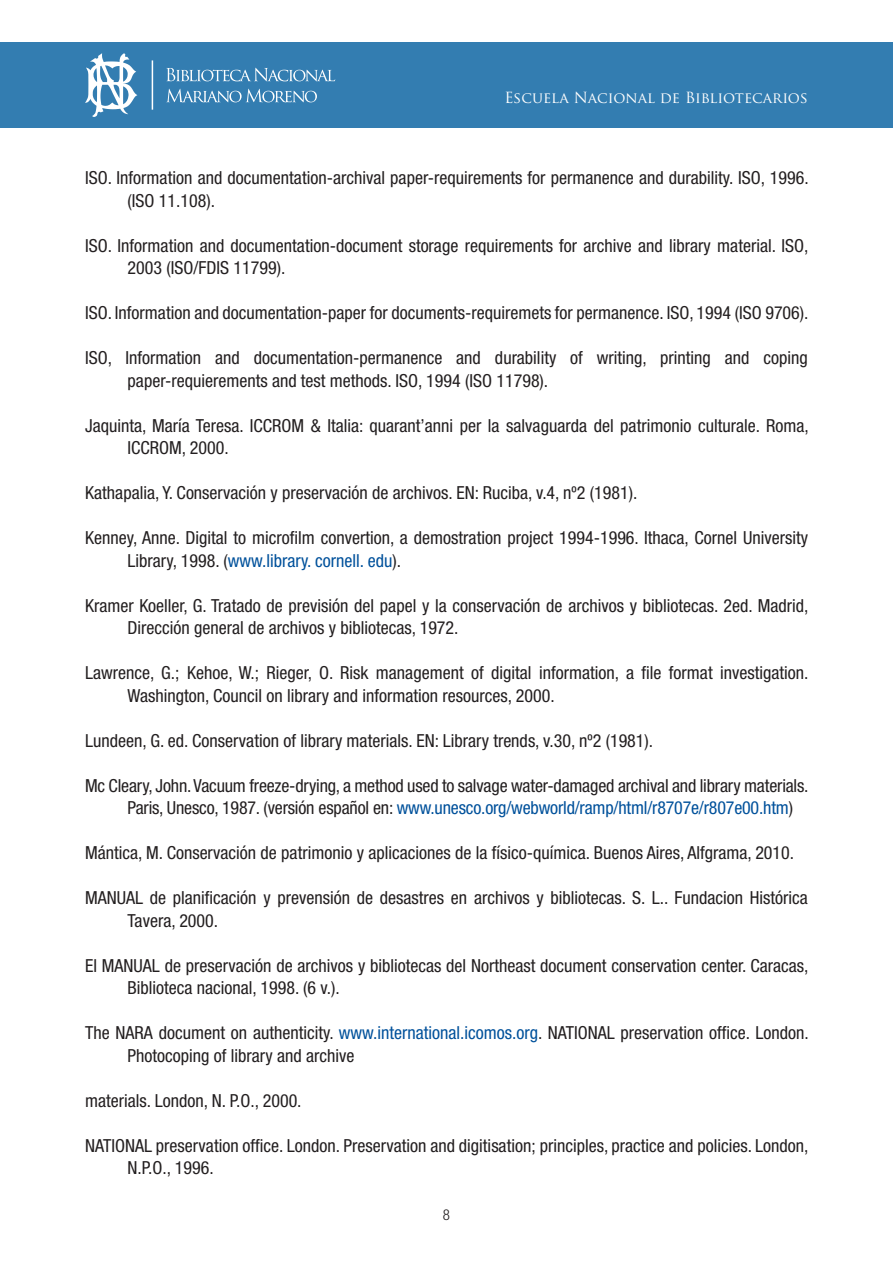
<style>
.page{position:relative;width:893px;height:1263px;background:#fff}
.page>*{position:absolute;margin:0;border:0;box-sizing:border-box;transform-origin:0 0}
.t1{font:condensed 18px/22.5px "Helvetica Neue";color:#231f20}
.t2{font:15px "Trajan Pro";color:#fff}
.t3{font:300 condensed 15px "Helvetica Neue";color:#231f20}
.s1{color:#01519b}
</style>
<div class="page">
<div style="left:0;top:43px;width:893px;height:85px;background:#337db1"></div>
<svg style="left:85px;top:53px;width:52px;height:64px"></svg>
<svg style="left:166px;top:68px;width:169px;height:13px"></svg>
<svg style="left:167px;top:89px;width:150px;height:13px"></svg>
<hr style="left:152px;top:60px;width:1px;height:50px;background:#fff">
<p class="t2" style="left:504px;top:88px;width:305px">Escuela Nacional de Bibliotecarios</p>
<p class="t1" style="left:128px;top:167px;width:683px;text-indent:-43px">ISO. Information and documentation-archival paper-requirements for permanence and durability. ISO, 1996. (ISO 11.108).</p>
<p class="t1" style="left:128px;top:234px;width:682px;text-indent:-43px">ISO. Information and documentation-document storage requirements for archive and library material. ISO,<br>2003 (ISO/FDIS 11799).</p>
<p class="t1" style="left:85px;top:302px;width:725px">ISO. Information and documentation-paper for documents-requiremets for permanence. ISO, 1994 (ISO 9706).</p>
<p class="t1" style="left:128px;top:347px;width:682px;text-indent:-43px">ISO, Information and documentation-permanence and durability of writing, printing and coping paper-requierements and test methods. ISO, 1994 (ISO 11798).</p>
<p class="t1" style="left:128px;top:414px;width:683px;text-indent:-43px">Jaquinta, María Teresa. ICCROM &amp; Italia: quarant’anni per la salvaguarda del patrimonio culturale. Roma,<br>ICCROM, 2000.</p>
<p class="t1" style="left:85px;top:482px;width:554px">Kathapalia, Y. Conservación y preservación de archivos. EN: Ruciba, v.4, nº2 (1981).</p>
<p class="t1" style="left:128px;top:527px;width:682px;text-indent:-43px">Kenney, Anne. Digital to microfilm convertion, a demostration project 1994-1996. Ithaca, Cornel University<br>Library, 1998. (<span class="s1">www.library. cornell. edu</span>).</p>
<p class="t1" style="left:128px;top:594px;width:682px;text-indent:-43px">Kramer Koeller, G. Tratado de previsión del papel y la conservación de archivos y bibliotecas. 2ed. Madrid,<br>Dirección general de archivos y bibliotecas, 1972.</p>
<p class="t1" style="left:128px;top:662px;width:682px;text-indent:-43px">Lawrence, G.; Kehoe, W.; Rieger, O. Risk management of digital information, a file format investigation.<br>Washington, Council on library and information resources, 2000.</p>
<p class="t1" style="left:85px;top:729px;width:570px">Lundeen, G. ed. Conservation of library materials. EN: Library trends, v.30, nº2 (1981).</p>
<p class="t1" style="left:128px;top:774px;width:682px;text-indent:-43px">Mc Cleary, John. Vacuum freeze-drying, a method used to salvage water-damaged archival and library materials.<br>Paris, Unesco, 1987. (versión español en: <span class="s1">www.unesco.org/webworld/ramp/html/r8707e/r807e00.htm</span>)</p>
<p class="t1" style="left:85px;top:842px;width:711px">Mántica, M. Conservación de patrimonio y aplicaciones de la físico-química. Buenos Aires, Alfgrama, 2010.</p>
<p class="t1" style="left:128px;top:887px;width:682px;text-indent:-43px">MANUAL de planificación y prevensión de desastres en archivos y bibliotecas. S. L.. Fundacion Histórica<br>Tavera, 2000.</p>
<p class="t1" style="left:128px;top:954px;width:682px;text-indent:-43px">El MANUAL de preservación de archivos y bibliotecas del Northeast document conservation center. Caracas,<br>Biblioteca nacional, 1998. (6 v.).</p>
<p class="t1" style="left:128px;top:1022px;width:683px;text-indent:-43px">The NARA document on authenticity. <span class="s1">www.international.icomos.org</span>. NATIONAL preservation office. London.<br>Photocoping of library and archive</p>
<p class="t1" style="left:85px;top:1089px;width:218px">materials. London, N. P.O., 2000.</p>
<p class="t1" style="left:128px;top:1134px;width:682px;text-indent:-43px">NATIONAL preservation office. London. Preservation and digitisation; principles, practice and policies. London,<br>N.P.O., 1996.</p>
<p class="t3" style="left:443px;top:1206px;width:9px">8</p>
</div>
